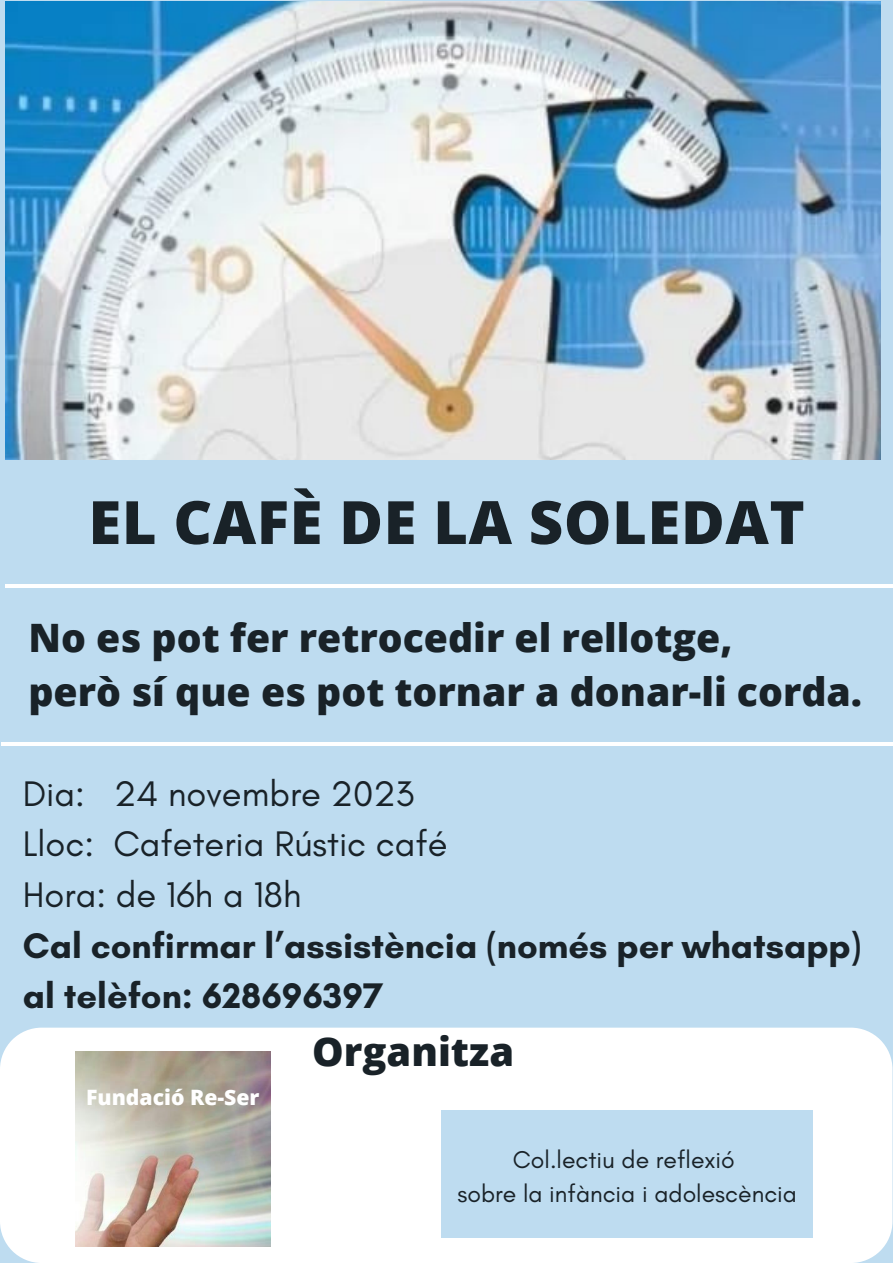
<style>
.page{position:relative;width:893px;height:1263px;background:#bedcf0}
.page>*{position:absolute;margin:0;border:0;box-sizing:border-box;transform-origin:0 0}
.t1{font:800 59.78px "Open Sans";letter-spacing:.01em;color:#192228}
.t2{font:800 39.75px "Open Sans";color:#192228}
.t3{font:800 39.15px "Open Sans";color:#192228}
.t4{font:700 36.22px/50.6px "Glacial Indifference";color:#192228}
.t5{font:36.22px "Glacial Indifference";color:#192228}
.t6{font:24.75px "Glacial Indifference";color:#192228}
.t7{font:800 21.15px "Open Sans";color:#fff}
</style>
<div class="page">
<hr style="left:5px;top:584px;width:888px;height:4px;background:#fff">
<hr style="left:1px;top:742px;width:892px;height:4px;background:#fff">
<div style="left:0;top:1027px;width:892px;height:236px;background:#fff"></div>
<img style="left:75px;top:1051px;width:195px;height:195px">
<div style="left:442px;top:1110px;width:371px;height:127px;background:#bedcf0"></div>
<img style="left:5px;top:2px;width:875px;height:457px">
<p class="t1" style="left:88px;top:480px;width:718px">EL CAFÈ DE LA SOLEDAT</p>
<p class="t3" style="left:28px;top:610px;width:705px">No es pot fer retrocedir el rellotge,</p>
<p class="t3" style="left:28px;top:664px;width:835px">però sí que es pot tornar a donar-li corda.</p>
<p class="t5" style="left:23px;top:771px;width:393px">Dia: 24 novembre 2023</p>
<p class="t5" style="left:23px;top:822px;width:426px">Lloc: Cafeteria Rústic café</p>
<p class="t5" style="left:23px;top:872px;width:280px">Hora: de 16h a 18h</p>
<p class="t4" style="left:23px;top:919px;width:840px">Cal confirmar l’assistència (només per whatsapp) al telèfon: 628696397</p>
<p class="t7" style="left:86px;top:1082px;width:175px">Fundació Re-Ser</p>
<p class="t2" style="left:312px;top:1024px;width:203px">Organitza</p>
<p class="t6" style="left:513px;top:1144px;width:223px">Col.lectiu de reflexió</p>
<p class="t6" style="left:457px;top:1179px;width:341px">sobre la infància i adolescència</p>
</div>
